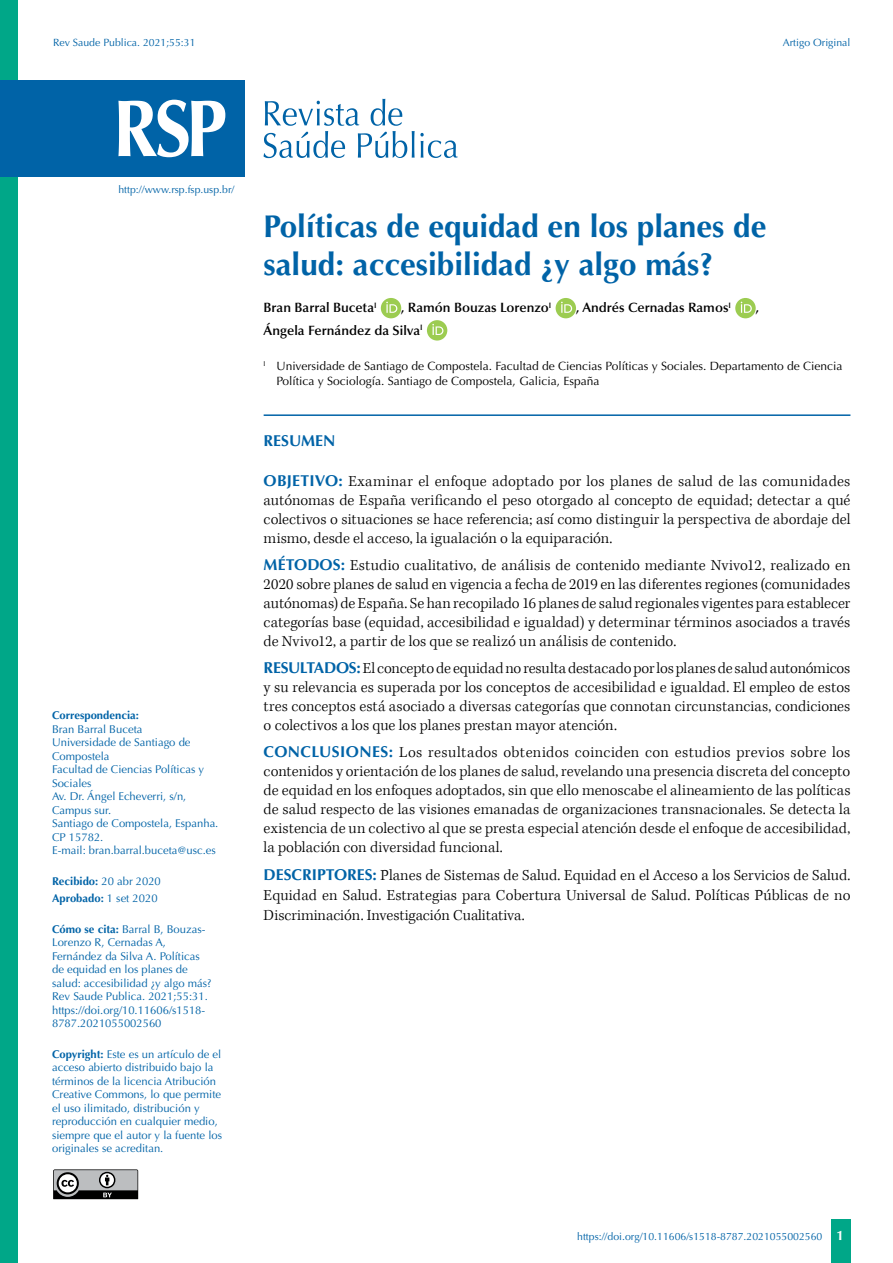
<style>
.page{position:relative;width:893px;height:1263px;background:#fff}
.page>*{position:absolute;margin:0;border:0;box-sizing:border-box;transform-origin:0 0}
.t1{font:700 31.5px/37.8px "Optima LT Std";color:#0063a7}
.t2{font:300 15.75px/18.9px "Kepler Std";letter-spacing:.005em;color:#000;text-align:justify}
.t3{font:700 15.75px "Optima LT Std";color:#0063a7}
.t4{font:600 13.5px "Optima LT Std";color:#000}
.t5{font:12px/14.4px "Optima LT Std";color:#000}
.t6{font:11.25px/13.5px "Optima LT Std";color:#0063a7}
.t7{font:700 11.25px/17.7px "Optima LT Std";color:#0063a7}
.t8{font:10.5px "Optima LT Std";color:#0063a7}
.s1{font-weight:400}
.s2{font-weight:700}
.s3{font-family:"Optima LT Std";font-weight:700;color:#0063a7}
.s4{font-weight:700;font-size:13.5px;color:#fff}
</style>
<div class="page">
<div style="left:831px;top:1220px;width:20px;height:43px;background:#00a788"></div>
<svg style="left:53px;top:1169px;width:85px;height:30px;background:#7e7f80"></svg>
<div style="left:0;top:0;width:18px;height:1263px;background:#00a788"></div>
<hr style="left:264px;top:414px;width:586px;height:2px;background:#0063a7">
<div style="left:381px;top:298px;width:20px;height:20px;background:#9ccc51;border-radius:50%"></div>
<svg style="left:386px;top:302px;width:11px;height:11px"></svg>
<div style="left:556px;top:298px;width:20px;height:20px;background:#9ccc51;border-radius:50%"></div>
<svg style="left:561px;top:302px;width:11px;height:11px"></svg>
<div style="left:735px;top:298px;width:21px;height:20px;background:#9ccc51;border-radius:50%"></div>
<svg style="left:741px;top:302px;width:11px;height:11px"></svg>
<div style="left:427px;top:320px;width:20px;height:21px;background:#9ccc51;border-radius:50%"></div>
<svg style="left:432px;top:324px;width:11px;height:11px"></svg>
<svg style="left:263px;top:99px;width:195px;height:59px"></svg>
<div style="left:0;top:80px;width:244px;height:96px;background:#0063a7"></div>
<svg style="left:118px;top:100px;width:107px;height:57px"></svg>
<p class="t8" style="left:53px;top:36px;width:144px">Rev Saude Publica. 2021;55:31</p>
<p class="t8" style="left:783px;top:36px;width:69px">Artigo Original</p>
<p class="t8" style="left:118px;top:183px;width:117px">http://www.rsp.fsp.usp.br/</p>
<p class="t7" style="left:52px;top:707px;width:88px">Correspondencia:</p>
<p class="t6" style="left:52px;top:722px;width:168px">Bran Barral Buceta<br>Universidade de Santiago de<br>Compostela<br>Facultad de Ciencias Políticas y<br>Sociales<br>Av. Dr. Ángel Echeverri, s/n,<br>Campus sur.<br>Santiago de Compostela, Espanha.<br>CP 15782.<br>E-mail: bran.barral.buceta@usc.es</p>
<p class="t7" style="left:52px;top:872px;width:110px">Recibido: <span class="s1">20 abr 2020<br></span>Aprobado: <span class="s1">1 set 2020</span></p>
<p class="t6" style="left:52px;top:922px;width:161px"><span class="s2">Cómo se cita:</span> Barral B, Bouzas-<br>Lorenzo R, Cernadas A,<br>Fernández da Silva A. Políticas de equidad en los planes de salud: accesibilidad ¿y algo más?<br>Rev Saude Publica. 2021;55:31. https://doi.org/10.11606/s1518-<br>8787.2021055002560</p>
<p class="t6" style="left:52px;top:1047px;width:172px"><span class="s2">Copyright:</span> Este es un artículo de el acceso abierto distribuido bajo la términos de la licencia Atribución Creative Commons, lo que permite el uso ilimitado, distribución y reproducción en cualquier medio, siempre que el autor y la fuente los originales se acreditan.</p>
<h1 class="t1" style="left:264px;top:208px;width:504px">Políticas de equidad en los planes de salud: accesibilidad ¿y algo más?</h1>
<p class="t4" style="left:264px;top:300px;width:114px">Bran Barral Buceta<sup>I</sup></p>
<p class="t4" style="left:401px;top:300px;width:152px">, Ramón Bouzas Lorenzo<sup>I</sup></p>
<p class="t4" style="left:576px;top:300px;width:156px">, Andrés Cernadas Ramos<sup>I</sup></p>
<p class="t4" style="left:756px;top:300px;width:5px">,</p>
<p class="t4" style="left:264px;top:322px;width:161px">Ángela Fernández da Silva<sup>I</sup></p>
<p class="t5" style="left:276px;top:359px;width:567px;text-indent:-13px"><sup>I</sup> Universidade de Santiago de Compostela. Facultad de Ciencias Políticas y Sociales. Departamento de Ciencia<br>Política y Sociología. Santiago de Compostela, Galicia, España</p>
<p class="t3" style="left:264px;top:431px;width:73px">RESUMEN</p>
<p class="t2" style="left:264px;top:472px;width:588px"><span class="s3">OBJETIVO:</span> Examinar el enfoque adoptado por los planes de salud de las comunidades autónomas de España verificando el peso otorgado al concepto de equidad; detectar a qué colectivos o situaciones se hace referencia; así como distinguir la perspectiva de abordaje del mismo, desde el acceso, la igualación o la equiparación.</p>
<p class="t2" style="left:264px;top:556px;width:588px"><span class="s3">MÉTODOS:</span> Estudio cualitativo, de análisis de contenido mediante Nvivo12, realizado en 2020 sobre planes de salud en vigencia a fecha de 2019 en las diferentes regiones (comunidades autónomas) de España. Se han recopilado 16 planes de salud regionales vigentes para establecer categorías base (equidad, accesibilidad e igualdad) y determinar términos asociados a través de Nvivo12, a partir de los que se realizó un análisis de contenido.</p>
<p class="t2" style="left:264px;top:659px;width:588px"><span class="s3">RESULTADOS:</span> El concepto de equidad no resulta destacado por los planes de salud autonómicos y su relevancia es superada por los conceptos de accesibilidad e igualdad. El empleo de estos tres conceptos está asociado a diversas categorías que connotan circunstancias, condiciones o colectivos a los que los planes prestan mayor atención.</p>
<p class="t2" style="left:264px;top:743px;width:588px"><span class="s3">CONCLUSIONES:</span> Los resultados obtenidos coinciden con estudios previos sobre los contenidos y orientación de los planes de salud, revelando una presencia discreta del concepto de equidad en los enfoques adoptados, sin que ello menoscabe el alineamiento de las políticas de salud respecto de las visiones emanadas de organizaciones transnacionales. Se detecta la existencia de un colectivo al que se presta especial atención desde el enfoque de accesibilidad, la población con diversidad funcional.</p>
<p class="t2" style="left:264px;top:866px;width:588px;line-height:19.8px"><span class="s3">DESCRIPTORES:</span> Planes de Sistemas de Salud. Equidad en el Acceso a los Servicios de Salud.<br>Equidad en Salud. Estrategias para Cobertura Universal de Salud. Políticas Públicas de no Discriminación. Investigación Cualitativa.</p>
<p class="t8" style="left:577px;top:1230px;width:268px">https://doi.org/10.11606/s1518-8787.2021055002560 <span class="s4">1</span></p>
</div>
